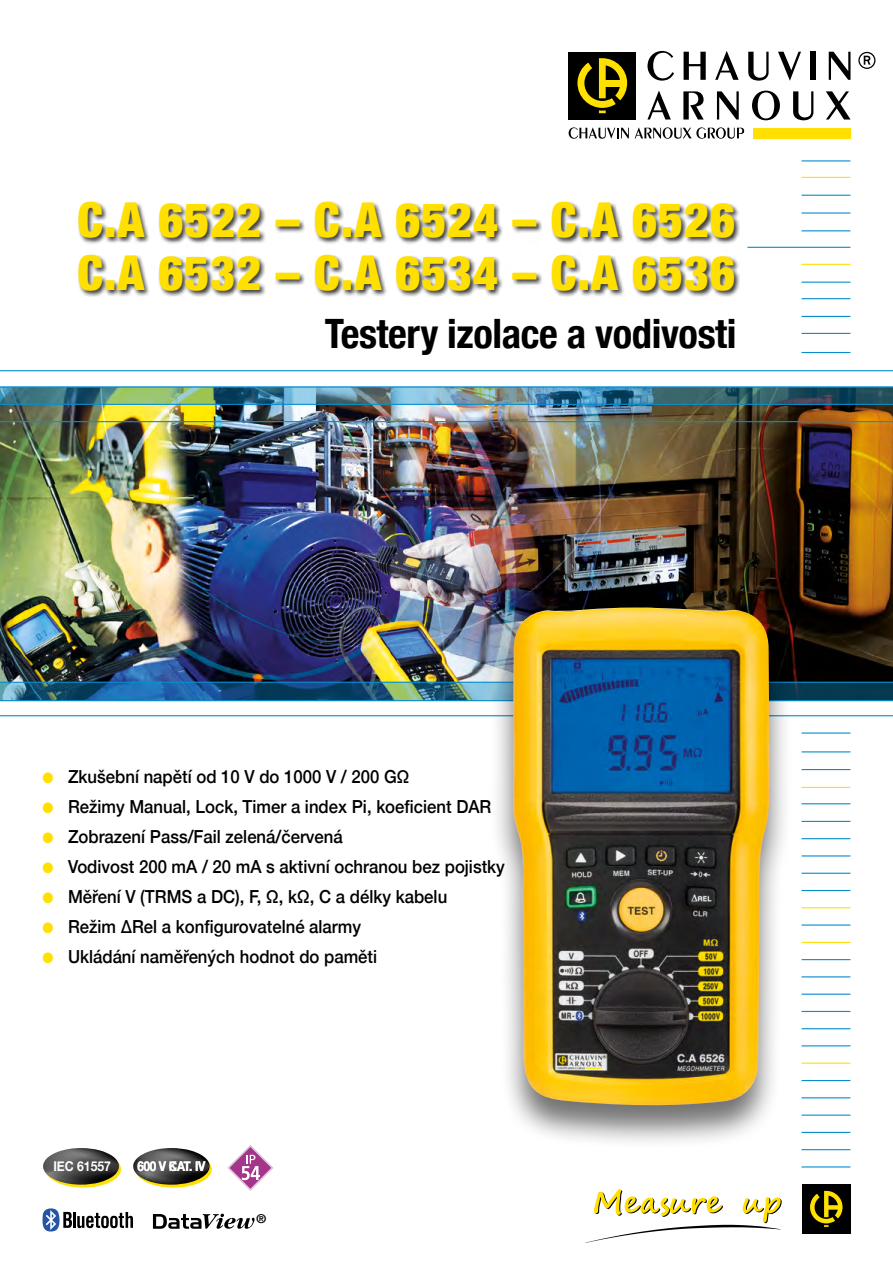
<style>
.page{position:relative;width:893px;height:1263px;background:#fff}
.page>*{position:absolute;margin:0;border:0;box-sizing:border-box;transform-origin:0 0}
.t1{font:900 condensed 48px/52.5px "Helvetica Neue";letter-spacing:.02em;color:#ffe000}
.t2{font:700 condensed 40.5px "Helvetica Neue";letter-spacing:-.01em;color:#000}
.t3{font:500 18px "Helvetica Neue";color:#000;scale:.93 1}
.t4{font:700 13.5px "Helvetica Neue";color:#fff;scale:.86 1}
.t5{font:700 13.5px "Helvetica Neue";color:#fff;scale:.9 1}
.t6{font:700 12.15px "Helvetica Neue";color:#000}
.s1{color:#ffe000}
</style>
<div class="page">
<div style="left:78px;top:201px;width:663px;height:96px;background:#000;opacity:.75"></div>
<svg style="left:227px;top:1145px;width:46px;height:46px"></svg>
<svg style="left:43px;top:1208px;width:90px;height:23px"></svg>
<svg style="left:45px;top:1151px;width:76px;height:36px"></svg>
<svg style="left:43px;top:1148px;width:77px;height:36px"></svg>
<img style="left:0;top:405px;width:893px;height:277px">
<svg style="left:0;top:683px;width:893px;height:17px;background:#235c7c"></svg>
<img style="left:0;top:388px;width:893px;height:16px">
<hr style="left:801px;top:160px;width:49px;height:1px;background:#078ece">
<hr style="left:801px;top:177px;width:49px;height:1px;background:#ffe000">
<hr style="left:801px;top:195px;width:49px;height:1px;background:#078ece">
<hr style="left:801px;top:212px;width:49px;height:2px;background:#078ece">
<hr style="left:801px;top:230px;width:49px;height:1px;background:#078ece">
<hr style="left:747px;top:247px;width:103px;height:1px;background:#078ece">
<hr style="left:801px;top:264px;width:49px;height:1px;background:#ffe000">
<hr style="left:801px;top:282px;width:49px;height:1px;background:#078ece">
<hr style="left:801px;top:298px;width:49px;height:1px;background:#078ece">
<hr style="left:801px;top:352px;width:49px;height:1px;background:#078ece">
<hr style="left:801px;top:316px;width:49px;height:1px;background:#078ece">
<hr style="left:801px;top:333px;width:49px;height:1px;background:#078ece">
<hr style="left:0;top:682px;width:893px;height:1px;background:#078ece">
<hr style="left:0;top:404px;width:893px;height:1px;background:#078ece">
<hr style="left:801px;top:751px;width:49px;height:1px;background:#078ece">
<hr style="left:801px;top:732px;width:49px;height:2px;background:#078ece">
<hr style="left:0;top:421px;width:893px;height:1px;background:#078ece">
<hr style="left:801px;top:803px;width:49px;height:1px;background:#078ece">
<hr style="left:801px;top:821px;width:49px;height:1px;background:#078ece">
<hr style="left:801px;top:838px;width:49px;height:1px;background:#078ece">
<hr style="left:801px;top:855px;width:49px;height:1px;background:#078ece">
<hr style="left:801px;top:873px;width:49px;height:1px;background:#078ece">
<hr style="left:801px;top:890px;width:49px;height:1px;background:#078ece">
<hr style="left:801px;top:907px;width:49px;height:1px;background:#ffe000">
<hr style="left:801px;top:924px;width:49px;height:2px;background:#078ece">
<hr style="left:801px;top:942px;width:49px;height:1px;background:#ffe000">
<hr style="left:801px;top:959px;width:49px;height:1px;background:#078ece">
<hr style="left:801px;top:976px;width:49px;height:1px;background:#078ece">
<hr style="left:801px;top:993px;width:49px;height:2px;background:#078ece">
<hr style="left:801px;top:787px;width:49px;height:1px;background:#ffe000">
<hr style="left:801px;top:1011px;width:49px;height:1px;background:#078ece">
<hr style="left:801px;top:1028px;width:49px;height:1px;background:#078ece">
<hr style="left:801px;top:1045px;width:49px;height:1px;background:#078ece">
<hr style="left:801px;top:1062px;width:49px;height:2px;background:#ffe000">
<hr style="left:801px;top:1080px;width:49px;height:1px;background:#078ece">
<hr style="left:801px;top:1097px;width:49px;height:1px;background:#078ece">
<hr style="left:801px;top:1114px;width:49px;height:2px;background:#078ece">
<hr style="left:801px;top:1132px;width:49px;height:1px;background:#078ece">
<hr style="left:801px;top:1149px;width:49px;height:1px;background:#078ece">
<hr style="left:801px;top:1166px;width:49px;height:1px;background:#078ece">
<div style="left:753px;top:128px;width:98px;height:10px;background:#ffe000"></div>
<div style="left:568px;top:52px;width:68px;height:67px;background:#000"></div>
<svg style="left:577px;top:58px;width:50px;height:55px"></svg>
<svg style="left:647px;top:51px;width:27px;height:30px"></svg>
<svg style="left:684px;top:52px;width:22px;height:28px"></svg>
<svg style="left:715px;top:51px;width:24px;height:29px"></svg>
<svg style="left:748px;top:52px;width:21px;height:29px"></svg>
<svg style="left:778px;top:52px;width:23px;height:29px"></svg>
<div style="left:811px;top:52px;width:5px;height:28px;background:#000"></div>
<svg style="left:829px;top:52px;width:21px;height:28px"></svg>
<svg style="left:647px;top:91px;width:24px;height:29px"></svg>
<svg style="left:683px;top:91px;width:21px;height:29px"></svg>
<svg style="left:717px;top:91px;width:22px;height:29px"></svg>
<svg style="left:752px;top:91px;width:28px;height:29px"></svg>
<svg style="left:793px;top:91px;width:20px;height:29px"></svg>
<svg style="left:826px;top:91px;width:24px;height:29px"></svg>
<svg style="left:569px;top:127px;width:60px;height:12px"></svg>
<svg style="left:635px;top:127px;width:109px;height:12px"></svg>
<svg style="left:858px;top:52px;width:17px;height:17px"></svg>
<hr style="left:0;top:386px;width:893px;height:2px;background:#078ece">
<hr style="left:0;top:370px;width:893px;height:1px;background:#078ece">
<hr style="left:0;top:715px;width:893px;height:1px;background:#078ece">
<hr style="left:801px;top:769px;width:49px;height:1px;background:#078ece">
<hr style="left:0;top:700px;width:893px;height:1px;background:#078ece">
<div style="left:135px;top:1151px;width:77px;height:36px;background:#ffe000;border-radius:50%"></div>
<svg style="left:133px;top:1148px;width:77px;height:37px"></svg>
<svg style="left:153px;top:1214px;width:102px;height:15px"></svg>
<div style="left:489px;top:605px;width:304px;height:545px;background:#000;opacity:.55"></div>
<img style="left:513px;top:608px;width:257px;height:499px">
<div style="left:802px;top:1184px;width:48px;height:50px;background:#000"></div>
<svg style="left:810px;top:1191px;width:32px;height:36px"></svg>
<svg style="left:585px;top:1189px;width:197px;height:54px"></svg>
<h1 class="t1" style="left:77px;top:191px;width:659px">C.A 6522 – C.A 6524 – C.A 6526<br>C.A 6532 – C.A 6534 – C.A 6536</h1>
<p class="t2" style="left:325px;top:300px;width:413px">Testery izolace a vodivosti</p>
<p class="t3" style="left:43px;top:762px;width:396px"><span class="s1">●</span> Zkušební napětí od 10 V do 1000 V / 200 GΩ</p>
<p class="t3" style="left:43px;top:792px;width:484px"><span class="s1">●</span> Režimy Manual, Lock, Timer a index Pi, koeficient DAR</p>
<p class="t3" style="left:43px;top:822px;width:324px"><span class="s1">●</span> Zobrazení Pass/Fail zelená/červená</p>
<p class="t3" style="left:43px;top:852px;width:499px"><span class="s1">●</span> Vodivost 200 mA / 20 mA s aktivní ochranou bez pojistky</p>
<p class="t3" style="left:43px;top:882px;width:437px"><span class="s1">●</span> Měření V (TRMS a DC), F, Ω, kΩ, C a délky kabelu</p>
<p class="t3" style="left:43px;top:912px;width:344px"><span class="s1">●</span> Režim ΔRel a konfigurovatelné alarmy</p>
<p class="t3" style="left:43px;top:942px;width:361px"><span class="s1">●</span> Ukládání naměřených hodnot do paměti</p>
<p class="t5" style="left:53px;top:1156px;width:66px">IEC 61557</p>
<p class="t4" style="left:169px;top:1156px;width:12px">C</p>
<p class="t4" style="left:138px;top:1156px;width:80px">600 V KAT. IV</p>
<p class="t6" style="left:257px;top:1209px;width:11px">®</p>
</div>
